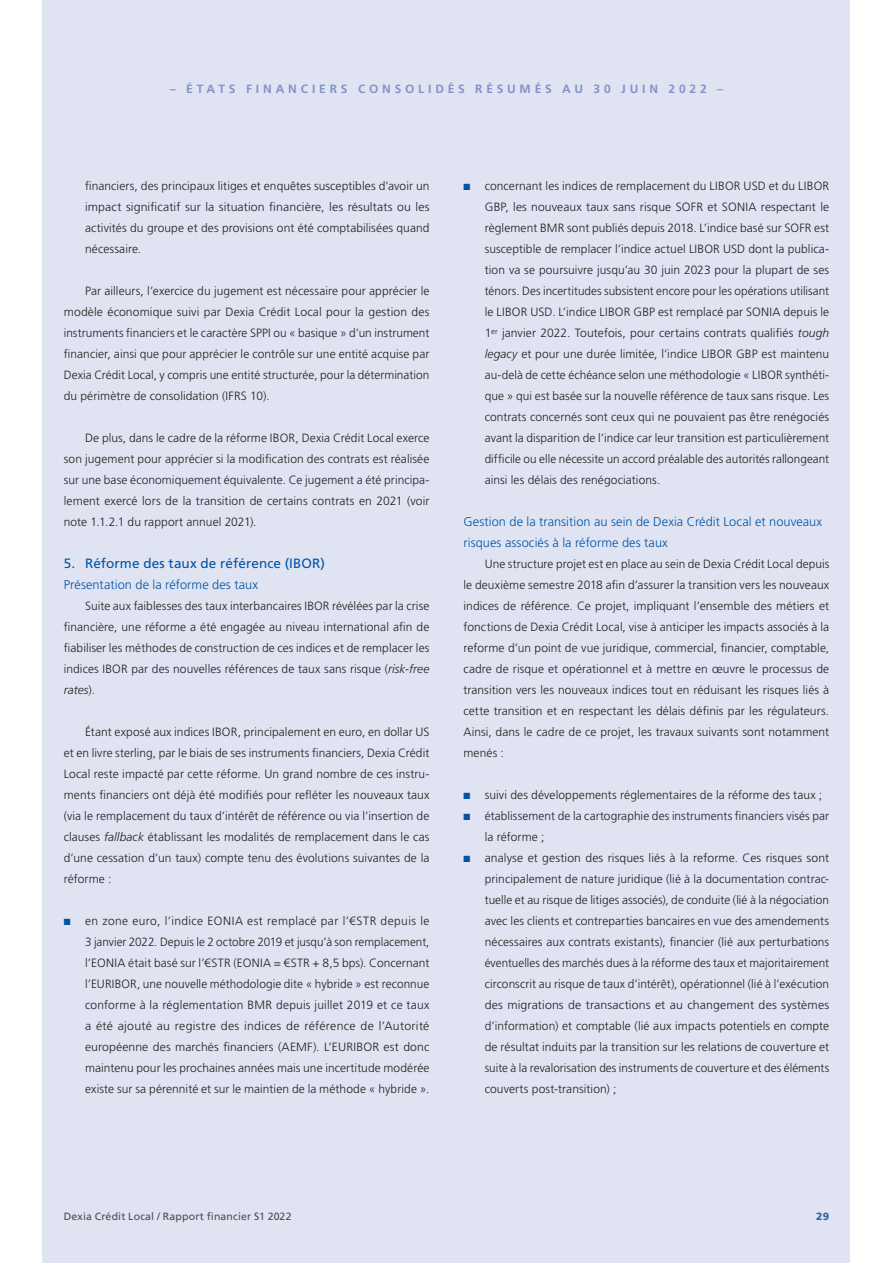
<style>
.page{position:relative;width:893px;height:1263px;background:#fff}
.page>*{position:absolute;margin:0;border:0;box-sizing:border-box;transform-origin:0 0}
.t1{font:13.5px "Frutiger LT Std";letter-spacing:.01em;color:#0154a6}
.t2{font:300 12.75px/21px "Frutiger LT Std";letter-spacing:.005em;color:#0154a6}
.t3{font:300 12px/21px "Frutiger LT Std";letter-spacing:.005em;color:#231f20;text-align:justify}
.t4{font:700 12px "Frutiger LT Std";letter-spacing:.32em;color:#8393ca}
.t5{font:10.5px "Frutiger LT Std";letter-spacing:.015em;color:#4b4c4d}
.t6{font:900 10.5px "Frutiger LT Std";color:#3165b0}
.s1{font-style:italic}
.s2{color:#0154a6}
</style>
<div class="page">
<div style="left:43px;top:0;width:807px;height:1263px;background:#e0e4f2"></div>
<p class="t4" style="left:170px;top:82px;width:555px">– ÉTATS FINANCIERS CONSOLIDÉS RÉSUMÉS AU 30 JUIN 2022 –</p>
<p class="t3" style="left:85px;top:175px;width:346px">financiers, des principaux litiges et enquêtes susceptibles d’avoir un impact significatif sur la situation financière, les résultats ou les activités du groupe et des provisions ont été comptabilisées quand nécessaire.</p>
<p class="t3" style="left:64px;top:280px;width:367px;text-indent:21px">Par ailleurs, l’exercice du jugement est nécessaire pour apprécier le modèle économique suivi par Dexia Crédit Local pour la gestion des instruments financiers et le caractère SPPI ou « basique » d’un instrument financier, ainsi que pour apprécier le contrôle sur une entité acquise par Dexia Crédit Local, y compris une entité structurée, pour la détermination du périmètre de consolidation (IFRS 10).</p>
<p class="t3" style="left:64px;top:427px;width:367px;text-indent:21px">De plus, dans le cadre de la réforme IBOR, Dexia Crédit Local exerce son jugement pour apprécier si la modification des contrats est réalisée sur une base économiquement équivalente. Ce jugement a été principa&shy;lement exercé lors de la transition de certains contrats en 2021 (voir note 1.1.2.1 du rapport annuel 2021).</p>
<p class="t1" style="left:64px;top:555px;width:263px">5. Réforme des taux de référence (IBOR)</p>
<p class="t2" style="left:64px;top:574px;width:196px">Présentation de la réforme des taux</p>
<p class="t3" style="left:64px;top:595px;width:367px;text-indent:21px">Suite aux faiblesses des taux interbancaires IBOR révélées par la crise financière, une réforme a été engagée au niveau international afin de fiabiliser les méthodes de construction de ces indices et de remplacer les indices IBOR par des nouvelles références de taux sans risque (<span class="s1">risk-free rates</span>).</p>
<p class="t3" style="left:64px;top:721px;width:367px;text-indent:21px">Étant exposé aux indices IBOR, principalement en euro, en dollar US et en livre sterling, par le biais de ses instruments financiers, Dexia Crédit Local reste impacté par cette réforme. Un grand nombre de ces instru&shy;ments financiers ont déjà été modifiés pour refléter les nouveaux taux (via le remplacement du taux d’intérêt de référence ou via l’insertion de clauses <span class="s1">fallback</span> établissant les modalités de remplacement dans le cas d’une cessation d’un taux) compte tenu des évolutions suivantes de la réforme :</p>
<p class="t3" style="left:85px;top:910px;width:346px;text-indent:-21px"><span class="s2">■</span> en zone euro, l’indice EONIA est remplacé par l’€STR depuis le 3 janvier 2022. Depuis le 2 octobre 2019 et jusqu’à son remplacement, l’EONIA était basé sur l’€STR (EONIA = €STR + 8,5 bps). Concernant l’EURIBOR, une nouvelle méthodologie dite « hybride » est reconnue conforme à la réglementation BMR depuis juillet 2019 et ce taux a été ajouté au registre des indices de référence de l’Autorité européenne des marchés financiers (AEMF). L’EURIBOR est donc maintenu pour les prochaines années mais une incertitude modérée existe sur sa pérennité et sur le maintien de la méthode « hybride ».</p>
<p class="t3" style="left:485px;top:175px;width:346px;text-indent:-21px"><span class="s2">■</span> concernant les indices de remplacement du LIBOR USD et du LIBOR GBP, les nouveaux taux sans risque SOFR et SONIA respectant le règlement BMR sont publiés depuis 2018. L’indice basé sur SOFR est susceptible de remplacer l’indice actuel LIBOR USD dont la publica&shy;tion va se poursuivre jusqu’au 30 juin 2023 pour la plupart de ses ténors. Des incertitudes subsistent encore pour les opérations utilisant le LIBOR USD. L’indice LIBOR GBP est remplacé par SONIA depuis le 1<sup>er</sup> janvier 2022. Toutefois, pour certains contrats qualifiés <span class="s1">tough legacy</span> et pour une durée limitée, l’indice LIBOR GBP est maintenu au-delà de cette échéance selon une méthodologie « LIBOR synthéti&shy;que » qui est basée sur la nouvelle référence de taux sans risque. Les contrats concernés sont ceux qui ne pouvaient pas être renégociés avant la disparition de l’indice car leur transition est particulièrement difficile ou elle nécessite un accord préalable des autorités rallongeant ainsi les délais des renégociations.</p>
<p class="t2" style="left:463px;top:511px;width:360px">Gestion de la transition au sein de Dexia Crédit Local et nouveaux risques associés à la réforme des taux</p>
<p class="t3" style="left:463px;top:553px;width:367px;text-indent:21px">Une structure projet est en place au sein de Dexia Crédit Local depuis le deuxième semestre 2018 afin d’assurer la transition vers les nouveaux indices de référence. Ce projet, impliquant l’ensemble des métiers et fonctions de Dexia Crédit Local, vise à anticiper les impacts associés à la reforme d’un point de vue juridique, commercial, financier, comptable, cadre de risque et opérationnel et à mettre en œuvre le processus de transition vers les nouveaux indices tout en réduisant les risques liés à cette transition et en respectant les délais définis par les régulateurs.<br>Ainsi, dans le cadre de ce projet, les travaux suivants sont notamment menés :</p>
<p class="t3" style="left:463px;top:784px;width:360px"><span class="s2">■</span> suivi des développements réglementaires de la réforme des taux ;</p>
<p class="t3" style="left:485px;top:805px;width:346px;text-indent:-21px"><span class="s2">■</span> établissement de la cartographie des instruments financiers visés par la réforme ;</p>
<p class="t3" style="left:485px;top:847px;width:346px;text-indent:-21px"><span class="s2">■</span> analyse et gestion des risques liés à la reforme. Ces risques sont principalement de nature juridique (lié à la documentation contrac&shy;tuelle et au risque de litiges associés), de conduite (lié à la négociation avec les clients et contreparties bancaires en vue des amendements nécessaires aux contrats existants), financier (lié aux perturbations éventuelles des marchés dues à la réforme des taux et majoritairement circonscrit au risque de taux d’intérêt), opérationnel (lié à l’exécution des migrations de transactions et au changement des systèmes d’information) et comptable (lié aux impacts potentiels en compte de résultat induits par la transition sur les relations de couverture et suite à la revalorisation des instruments de couverture et des éléments couverts post-transition) ;</p>
<p class="t5" style="left:64px;top:1210px;width:229px">Dexia Crédit Local / Rapport financier S1 2022</p>
<p class="t6" style="left:816px;top:1210px;width:14px">29</p>
</div>
